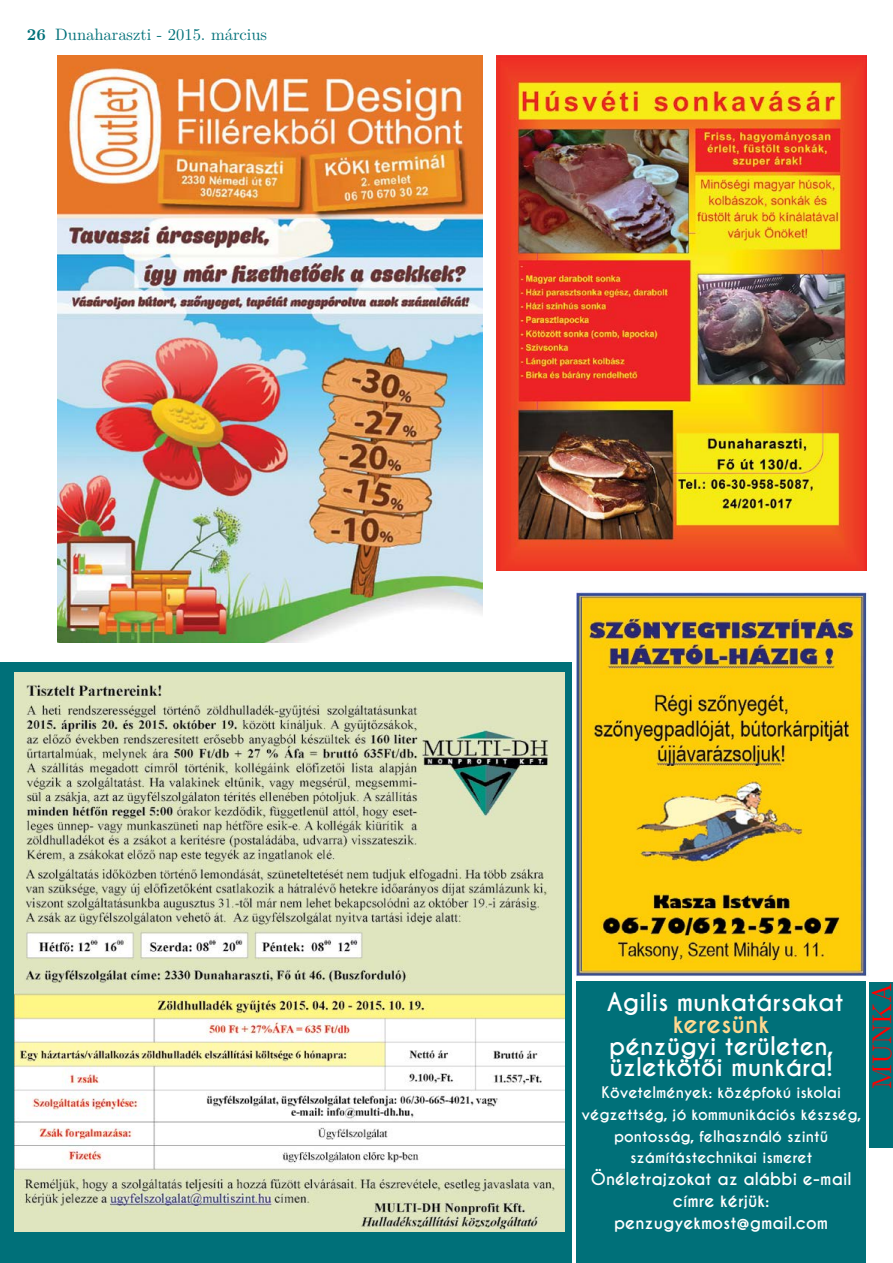
<style>
.page{position:relative;width:893px;height:1263px;background:#fff}
.page>*{position:absolute;margin:0;border:0;box-sizing:border-box;transform-origin:0 0}
.t1{font:27px "LM Roman 10";color:#f00}
.t2{font:700 24px/21.8px "Caviar Dreams";color:#fff}
.t3{font:700 24px "Caviar Dreams";color:#ffd990}
.t4{font:700 16.5px/21.8px "Caviar Dreams";color:#fff;text-align:center}
.t5{font:16.5px "LM Roman 10";color:#007079}
.t6{font:700 15px/21.8px "Caviar Dreams";color:#fff;text-align:center}
.s1{font-weight:700}
</style>
<div class="page">
<img style="left:496px;top:56px;width:370px;height:515px">
<img style="left:57px;top:56px;width:425px;height:586px">
<img style="left:576px;top:590px;width:291px;height:386px">
<div style="left:0;top:663px;width:572px;height:600px;background:#007079"></div>
<div style="left:577px;top:981px;width:289px;height:282px;background:#007079"></div>
<div style="left:869px;top:982px;width:24px;height:166px;background:#007079"></div>
<img style="left:14px;top:672px;width:550px;height:559px">
<p class="t5" style="left:27px;top:22px;width:242px"><span class="s1">26</span> Dunaharaszti - 2015. március</p>
<h2 class="t2" style="left:607px;top:992px;width:238px">Agilis munkatársakat</h2>
<h2 class="t3" style="left:673px;top:1009px;width:98px">keresünk</h2>
<h2 class="t2" style="left:609px;top:1035px;width:226px">pénzügyi területen, üzletkötői munkára!</h2>
<p class="t6" style="left:581px;top:1082px;width:282px">Követelmények: középfokú iskolai végzettség, jó kommunikációs készség, pontosság, felhasználó szintű számítástechnikai ismeret</p>
<p class="t4" style="left:591px;top:1168px;width:262px">Önéletrajzokat az alábbi e-mail címre kérjük: penzugyekmost@gmail.com</p>
<h1 class="t1" style="left:861px;top:1089px;width:108px;rotate:-90deg">MUNKA</h1>
</div>
